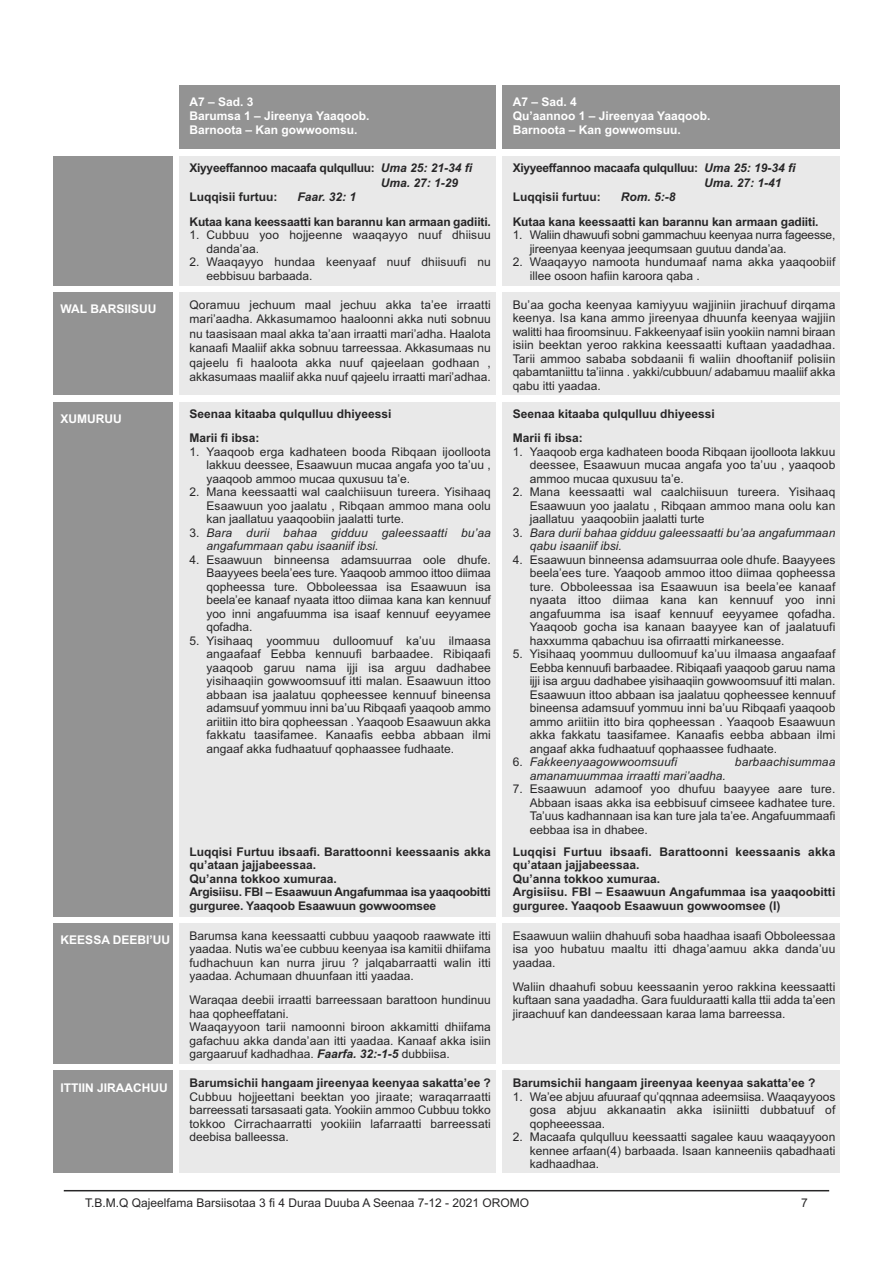
<style>
.page{position:relative;width:893px;height:1263px;background:#fff}
.page>*{position:absolute;margin:0;border:0;box-sizing:border-box;transform-origin:0 0}
.t1{font:12px/13.5px "Arial";color:#272627;text-align:justify}
.t2{font:700 12px/13.5px "Arial";color:#272627}
.t3{font:italic 12px/13.5px "Arial";color:#272627}
.t4{font:700 12px/14.4px "Arial";color:#fff}
.t5{font:700 12px/14.4px "Arial";letter-spacing:-.025em;color:#272627}
.t6{font:12px/13.5px "Arial";letter-spacing:-.02em;color:#272627}
.t7{font:italic 700 12px "Arial";color:#272627}
.s1{font-style:italic}
.s2{font-style:normal}
.s3{font-weight:700;font-style:italic}
</style>
<div class="page">
<hr style="left:64px;top:1190px;width:765px;height:1px;background:#272627">
<div style="left:179px;top:85px;width:316px;height:64px;background:#939393"></div>
<div style="left:502px;top:85px;width:338px;height:64px;background:#939393"></div>
<div style="left:53px;top:156px;width:119px;height:130px;background:#939393"></div>
<div style="left:179px;top:156px;width:316px;height:130px;background:#e9e9e9"></div>
<div style="left:502px;top:156px;width:338px;height:130px;background:#e9e9e9"></div>
<div style="left:53px;top:293px;width:119px;height:102px;background:#939393"></div>
<div style="left:179px;top:293px;width:316px;height:102px;background:#e9e9e9"></div>
<div style="left:502px;top:293px;width:338px;height:102px;background:#e9e9e9"></div>
<div style="left:53px;top:402px;width:119px;height:514px;background:#939393"></div>
<div style="left:179px;top:402px;width:316px;height:514px;background:#e9e9e9"></div>
<div style="left:502px;top:402px;width:338px;height:514px;background:#e9e9e9"></div>
<div style="left:53px;top:923px;width:119px;height:141px;background:#939393"></div>
<div style="left:179px;top:923px;width:316px;height:141px;background:#e9e9e9"></div>
<div style="left:502px;top:923px;width:338px;height:141px;background:#e9e9e9"></div>
<div style="left:53px;top:1071px;width:119px;height:102px;background:#939393"></div>
<div style="left:179px;top:1071px;width:316px;height:102px;background:#e9e9e9"></div>
<div style="left:502px;top:1071px;width:338px;height:102px;background:#e9e9e9"></div>
<p class="t4" style="left:190px;top:94px;width:181px">A7 – Sad. 3<br>Barumsa 1 – Jireenya Yaaqoob.<br>Barnoota – Kan gowwoomsu.</p>
<p class="t4" style="left:513px;top:94px;width:199px">A7 – Sad. 4<br>Qu’aannoo 1 – Jireenyaa Yaaqoob.<br>Barnoota – Kan gowwomsuu.</p>
<p class="t5" style="left:381px;top:161px;width:93px;text-indent:-191px">Xiyyeeffannoo macaafa qulqulluu: <span class="s1">Uma 25: 21-34 fi<br>Uma. 27: 1-29</span></p>
<p class="t2" style="left:190px;top:190px;width:89px">Luqqisii furtuu:</p>
<p class="t7" style="left:298px;top:190px;width:60px">Faar. 32: 1</p>
<p class="t2" style="left:190px;top:215px;width:303px">Kutaa kana keessaatti kan barannu kan armaan gadiiti.</p>
<p class="t1" style="left:207px;top:229px;width:286px;text-indent:-17px">1. Cubbuu yoo hojjeenne waaqayyo nuuf dhiisuu danda’aa.</p>
<p class="t1" style="left:207px;top:256px;width:286px;text-indent:-17px">2. Waaqayyo hundaa keenyaaf nuuf dhiisuufi nu eebbisuu barbaada.</p>
<p class="t5" style="left:704px;top:161px;width:93px;text-indent:-191px">Xiyyeeffannoo macaafa qulqulluu: <span class="s1">Uma 25: 19-34 fi<br>Uma. 27: 1-41</span></p>
<p class="t2" style="left:513px;top:190px;width:89px">Luqqisii furtuu:</p>
<p class="t7" style="left:621px;top:190px;width:56px">Rom. 5:-8</p>
<p class="t2" style="left:513px;top:215px;width:307px">Kutaa kana keessaatti kan barannu kan armaan gadiiti.</p>
<p class="t6" style="left:530px;top:229px;width:307px;text-indent:-17px">1. Waliin dhawuufi sobni gammachuu keenyaa nurra fageesse, jireenyaa keenyaa jeequmsaan guutuu danda’aa.</p>
<p class="t1" style="left:530px;top:256px;width:307px;text-indent:-17px">2. Waaqayyo namoota hundumaaf nama akka yaaqoobiif illee osoon hafiin karoora qaba .</p>
<p class="t4" style="left:61px;top:302px;width:97px">WAL BARSIISUU</p>
<p class="t1" style="left:190px;top:298px;width:303px;line-height:14.4px">Qoramuu jechuum maal jechuu akka ta’ee irraatti mari’aadha. Akkasumamoo haaloonni akka nuti sobnuu nu taasisaan maal akka ta’aan irraatti mari’adha. Haalota kanaafi Maaliif akka sobnuu tarreessaa. Akkasumaas nu qajeelu fi haaloota akka nuuf qajeelaan godhaan , akkasumaas maaliif akka nuuf qajeelu irraatti mari’adhaa.</p>
<p class="t1" style="left:513px;top:298px;width:324px">Bu’aa gocha keenyaa kamiyyuu wajjiniin jirachuuf dirqama keenya. Isa kana ammo jireenyaa dhuunfa keenyaa wajjiin walitti haa firoomsinuu. Fakkeenyaaf isiin yookiin namni biraan isiin beektan yeroo rakkina keessaatti kuftaan yaadadhaa.<br>Tarii ammoo sababa sobdaanii fi waliin dhooftaniif polisiin qabamtaniittu ta’iinna . yakki/cubbuun/ adabamuu maaliif akka qabu itti yaadaa.</p>
<p class="t4" style="left:61px;top:411px;width:63px">XUMURUU</p>
<p class="t2" style="left:190px;top:402px;width:204px;line-height:24.2px">Seenaa kitaaba qulqulluu dhiyeessi<br>Marii fi ibsa:</p>
<p class="t1" style="left:207px;top:445px;width:286px;text-indent:-17px">1. Yaaqoob erga kadhateen booda Ribqaan ijoolloota lakkuu deessee, Esaawuun mucaa angafa yoo ta’uu , yaaqoob ammoo mucaa quxusuu ta’e.</p>
<p class="t1" style="left:207px;top:485px;width:286px;text-indent:-17px">2. Mana keessaatti wal caalchiisuun tureera. Yisihaaq Esaawuun yoo jaalatu , Ribqaan ammoo mana oolu kan jaallatuu yaaqoobiin jaalatti turte.</p>
<p class="t3" style="left:207px;top:526px;width:286px;text-indent:-17px"><span class="s2">3.</span> Bara durii bahaa gidduu galeessaatti bu’aa angafummaan qabu isaaniif ibsi.</p>
<p class="t1" style="left:207px;top:553px;width:286px;text-indent:-17px">4. Esaawuun binneensa adamsuurraa oole dhufe.<br>Baayyees beela’ees ture. Yaaqoob ammoo ittoo diimaa qopheessa ture. Obboleessaa isa Esaawuun isa beela’ee kanaaf nyaata ittoo diimaa kana kan kennuuf yoo inni angafuumma isa isaaf kennuuf eeyyamee qofadha.</p>
<p class="t1" style="left:207px;top:634px;width:286px;text-indent:-17px">5. Yisihaaq yoommuu dulloomuuf ka’uu ilmaasa angaafaaf Eebba kennuufi barbaadee. Ribiqaafi yaaqoob garuu nama ijji isa arguu dadhabee yisihaaqiin gowwoomsuuf itti malan. Esaawuun ittoo abbaan isa jaalatuu qopheessee kennuuf bineensa adamsuuf yommuu inni ba’uu Ribqaafi yaaqoob ammo ariitiin itto bira qopheessan . Yaaqoob Esaawuun akka fakkatu taasifamee. Kanaafis eebba abbaan ilmi angaaf akka fudhaatuuf qophaassee fudhaate.</p>
<p class="t2" style="left:513px;top:402px;width:204px;line-height:24.2px">Seenaa kitaaba qulqulluu dhiyeessi<br>Marii fi ibsa:</p>
<p class="t1" style="left:530px;top:445px;width:307px;text-indent:-17px">1. Yaaqoob erga kadhateen booda Ribqaan ijoolloota lakkuu deessee, Esaawuun mucaa angafa yoo ta’uu , yaaqoob ammoo mucaa quxusuu ta’e.</p>
<p class="t1" style="left:530px;top:485px;width:307px;text-indent:-17px">2. Mana keessaatti wal caalchiisuun tureera. Yisihaaq Esaawuun yoo jaalatu , Ribqaan ammoo mana oolu kan jaallatuu yaaqoobiin jaalatti turte</p>
<p class="t3" style="left:530px;top:526px;width:307px;text-indent:-17px"><span class="s2">3.</span> Bara durii bahaa gidduu galeessaatti bu’aa angafummaan qabu isaaniif ibsi.</p>
<p class="t1" style="left:530px;top:553px;width:307px;text-indent:-17px">4. Esaawuun binneensa adamsuurraa oole dhufe. Baayyees beela’ees ture. Yaaqoob ammoo ittoo diimaa qopheessa ture. Obboleessaa isa Esaawuun isa beela’ee kanaaf nyaata ittoo diimaa kana kan kennuuf yoo inni angafuumma isa isaaf kennuuf eeyyamee qofadha.<br>Yaaqoob gocha isa kanaan baayyee kan of jaalatuufi haxxumma qabachuu isa ofirraatti mirkaneesse.</p>
<p class="t1" style="left:530px;top:647px;width:307px;text-indent:-17px">5. Yisihaaq yoommuu dulloomuuf ka’uu ilmaasa angaafaaf Eebba kennuufi barbaadee. Ribiqaafi yaaqoob garuu nama ijji isa arguu dadhabee yisihaaqiin gowwoomsuuf itti malan.<br>Esaawuun ittoo abbaan isa jaalatuu qopheessee kennuuf bineensa adamsuuf yommuu inni ba’uu Ribqaafi yaaqoob ammo ariitiin itto bira qopheessan . Yaaqoob Esaawuun akka fakkatu taasifamee. Kanaafis eebba abbaan ilmi angaaf akka fudhaatuuf qophaassee fudhaate.</p>
<p class="t3" style="left:513px;top:755px;width:166px"><span class="s2">6.</span> Fakkeenyaagowwoomsuufi</p>
<p class="t3" style="left:735px;top:755px;width:102px">barbaachisummaa</p>
<p class="t3" style="left:530px;top:769px;width:198px">amanamuummaa irraatti mari’aadha.</p>
<p class="t1" style="left:530px;top:782px;width:307px;text-indent:-17px">7. Esaawuun adamoof yoo dhufuu baayyee aare ture.<br>Abbaan isaas akka isa eebbisuuf cimseee kadhatee ture.<br>Ta’uus kadhannaan isa kan ture jala ta’ee. Angafuummaafi eebbaa isa in dhabee.</p>
<p class="t2" style="left:513px;top:845px;width:324px">Luqqisi Furtuu ibsaafi. Barattoonni keessaanis akka qu’ataan jajjabeessaa.<br>Qu’anna tokkoo xumuraa.<br>Argisiisu. FBI – Esaawuun Angafummaa isa yaaqoobitti gurguree. Yaaqoob Esaawuun gowwoomsee (I)</p>
<p class="t2" style="left:189px;top:845px;width:303px">Luqqisi Furtuu ibsaafi. Barattoonni keessaanis akka qu’ataan jajjabeessaa.<br>Qu’anna tokkoo xumuraa.<br>Argisiisu. FBI – Esaawuun Angafummaa isa yaaqoobitti gurguree. Yaaqoob Esaawuun gowwoomsee</p>
<p class="t4" style="left:61px;top:933px;width:111px">KEESSA DEEBI’UU</p>
<p class="t1" style="left:190px;top:929px;width:303px">Barumsa kana keessaatti cubbuu yaaqoob raawwate itti yaadaa. Nutis wa’ee cubbuu keenyaa isa kamitii dhiifama fudhachuun kan nurra jiruu ? jalqabarraatti walin itti yaadaa. Achumaan dhuunfaan itti yaadaa.</p>
<p class="t1" style="left:190px;top:993px;width:303px;text-align:left">Waraqaa deebii irraatti barreessaan barattoon hundinuu haa qopheeffatani.<br>Waaqayyoon tarii namoonni biroon akkamitti dhiifama gafachuu akka danda’aan itti yaadaa. Kanaaf akka isiin gargaaruuf kadhadhaa. <span class="s3">Faarfa. 32:-1-5</span> dubbiisa.</p>
<p class="t4" style="left:61px;top:1080px;width:109px">ITTIIN JIRAACHUU</p>
<p class="t2" style="left:190px;top:1076px;width:303px">Barumsichii hangaam jireenyaa keenyaa sakatta’ee ?</p>
<p class="t1" style="left:190px;top:1090px;width:303px">Cubbuu hojjeettani beektan yoo jiraate; waraqarraatti barreessati tarsasaati gata. Yookiin ammoo Cubbuu tokko tokkoo Cirrachaarratti yookiiin lafarraatti barreessati deebisa balleessa.</p>
<p class="t1" style="left:513px;top:929px;width:324px">Esaawuun waliin dhahuufi soba haadhaa isaafi Obboleessaa isa yoo hubatuu maaltu itti dhaga’aamuu akka danda’uu yaadaa.</p>
<p class="t1" style="left:513px;top:980px;width:324px">Waliin dhaahufi sobuu keessaanin yeroo rakkina keessaatti kuftaan sana yaadadha. Gara fuulduraatti kalla ttii adda ta’een jiraachuuf kan dandeessaan karaa lama barreessa.</p>
<p class="t2" style="left:513px;top:1076px;width:304px">Barumsichii hangaam jireenyaa keenyaa sakatta’ee ?</p>
<p class="t1" style="left:530px;top:1090px;width:307px;text-indent:-17px">1. Wa’ee abjuu afuuraaf qu’qqnnaa adeemsiisa. Waaqayyoos gosa abjuu akkanaatin akka isiiniitti dubbatuuf of qopheeessaa.</p>
<p class="t1" style="left:530px;top:1130px;width:307px;text-indent:-17px">2. Macaafa qulqulluu keessaatti sagalee kauu waaqayyoon kennee arfaan(4) barbaada. Isaan kanneeniis qabadhaati kadhaadhaa.</p>
<p class="t1" style="left:85px;top:1196px;width:446px">T.B.M.Q Qajeelfama Barsiisotaa 3 fi 4 Duraa Duuba A Seenaa 7-12 - 2021 OROMO</p>
<p class="t1" style="left:801px;top:1196px;width:8px">7</p>
</div>
